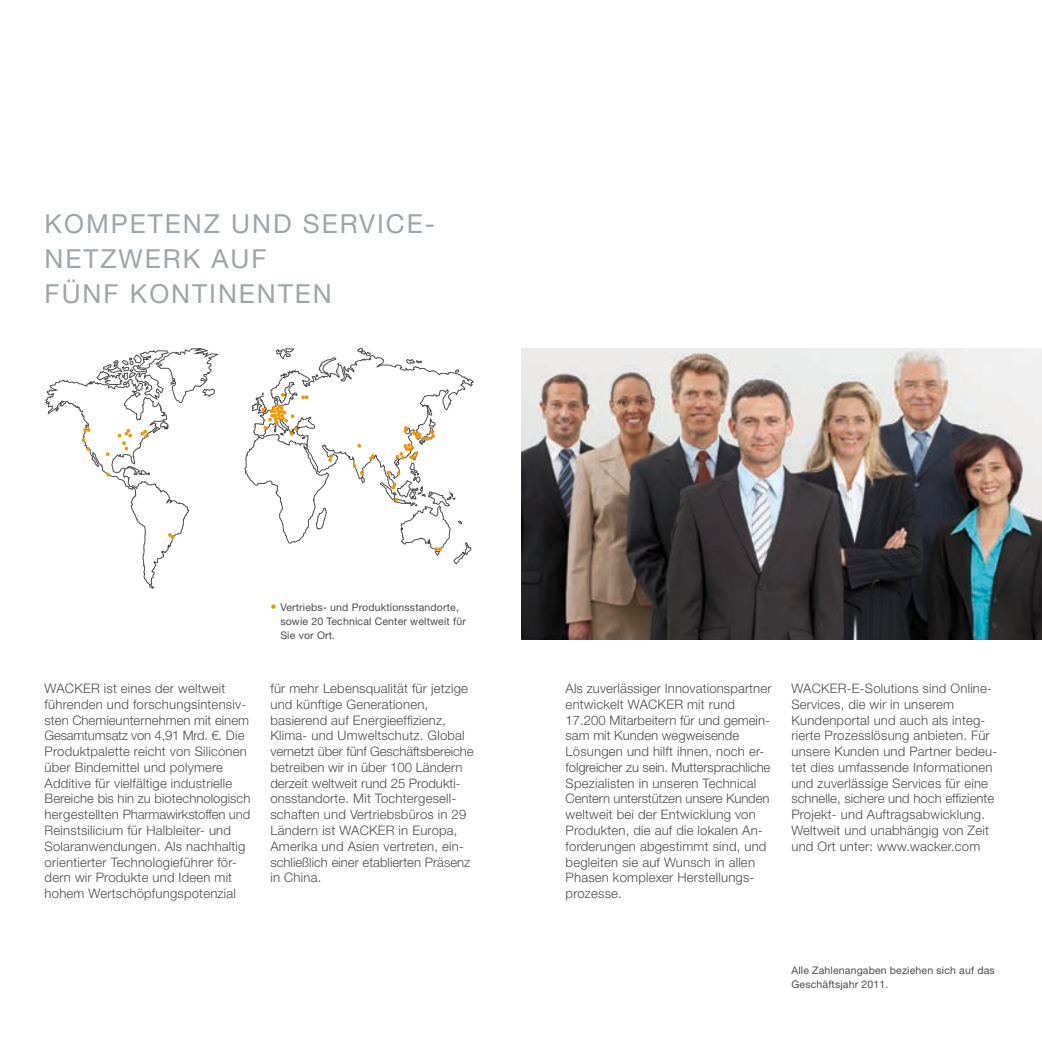
<style>
.page{position:relative;width:1042px;height:1042px;background:#fff}
.page>*{position:absolute;margin:0;border:0;box-sizing:border-box;transform-origin:0 0}
.t1{font:26.25px/35px "Helvetica Neue LT Pro";letter-spacing:.075em;color:#9fa5a9}
.t2{font:300 13.12px/15.8px "Helvetica Neue LT Pro";letter-spacing:.015em;color:#4c4c4e}
.t3{font:10.5px/14px "Helvetica Neue LT Pro";letter-spacing:.015em;color:#4c4c4e}
.s1{font-weight:300;font-size:12.25px;color:#f29500}
</style>
<div class="page">
<img style="left:521px;top:348px;width:521px;height:291px">
<svg style="left:46px;top:348px;width:172px;height:240px"></svg>
<svg style="left:245px;top:348px;width:228px;height:216px"></svg>
<h1 class="t1" style="left:45px;top:205px;width:392px">Kompetenz und Service&shy;netzwerK auf<br>fünf Kontinenten</h1>
<p class="t3" style="left:280px;top:600px;width:187px;text-indent:-10px"><span class="s1">•</span> vertriebs- und produktionsstandorte, sowie 20 technical center weltweit für<br>Sie vor ort.</p>
<p class="t2" style="left:45px;top:680px;width:207px">WACKER ist eines der weltweit führenden und forschungsintensiv&shy;sten Chemieunternehmen mit einem Gesamtumsatz von 4,91 Mrd. €. Die Produktpalette reicht von Siliconen über Bindemittel und polymere Additive für vielfältige industrielle Bereiche bis hin zu biotechnologisch hergestellten Pharmawirkstoffen und Reinstsilicium für Halbleiter- und Solaranwendungen. Als nachhaltig orientierter Technologieführer för&shy;dern wir Produkte und Ideen mit hohem Wertschöpfungspotenzial</p>
<p class="t2" style="left:270px;top:680px;width:205px">für mehr Lebensqualität für jetzige und künftige Generationen, basierend auf Energieeffizienz,<br>Klima- und Umweltschutz. Global vernetzt über fünf Geschäftsbereiche betreiben wir in über 100 Ländern derzeit weltweit rund 25 Produkti&shy;onsstandorte. Mit Tochtergesell&shy;schaften und Vertriebsbüros in 29<br>Ländern ist WACKER in Europa,<br>Amerika und Asien vertreten, ein&shy;schließlich einer etablierten Präsenz in China.</p>
<p class="t2" style="left:566px;top:680px;width:207px">Als zuverlässiger Innovationspartner entwickelt WACKER mit rund<br>17.200 Mitarbeitern für und gemein&shy;sam mit Kunden wegweisende<br>Lösungen und hilft ihnen, noch er&shy;folgreicher zu sein. Muttersprachliche<br>Spezialisten in unseren Technical<br>Centern unterstützen unsere Kunden weltweit bei der Entwicklung von<br>Produkten, die auf die lokalen An&shy;forderungen abgestimmt sind, und begleiten sie auf Wunsch in allen<br>Phasen komplexer Herstellungs&shy;prozesse.</p>
<p class="t2" style="left:791px;top:680px;width:207px">WACKER-E-Solutions sind Online-Services, die wir in unserem Kundenportal und auch als integ&shy;rierte Prozesslösung anbieten. Für unsere Kunden und Partner bedeu&shy;tet dies umfassende Informationen und zuverlässige Services für eine schnelle, sichere und hoch effiziente Projekt- und Auftragsabwicklung.<br>Weltweit und unabhängig von Zeit und Ort unter: www.wacker.com</p>
<p class="t3" style="left:791px;top:963px;width:205px">alle zahlenangaben beziehen sich auf das<br>Geschäftsjahr 2011.</p>
</div>
